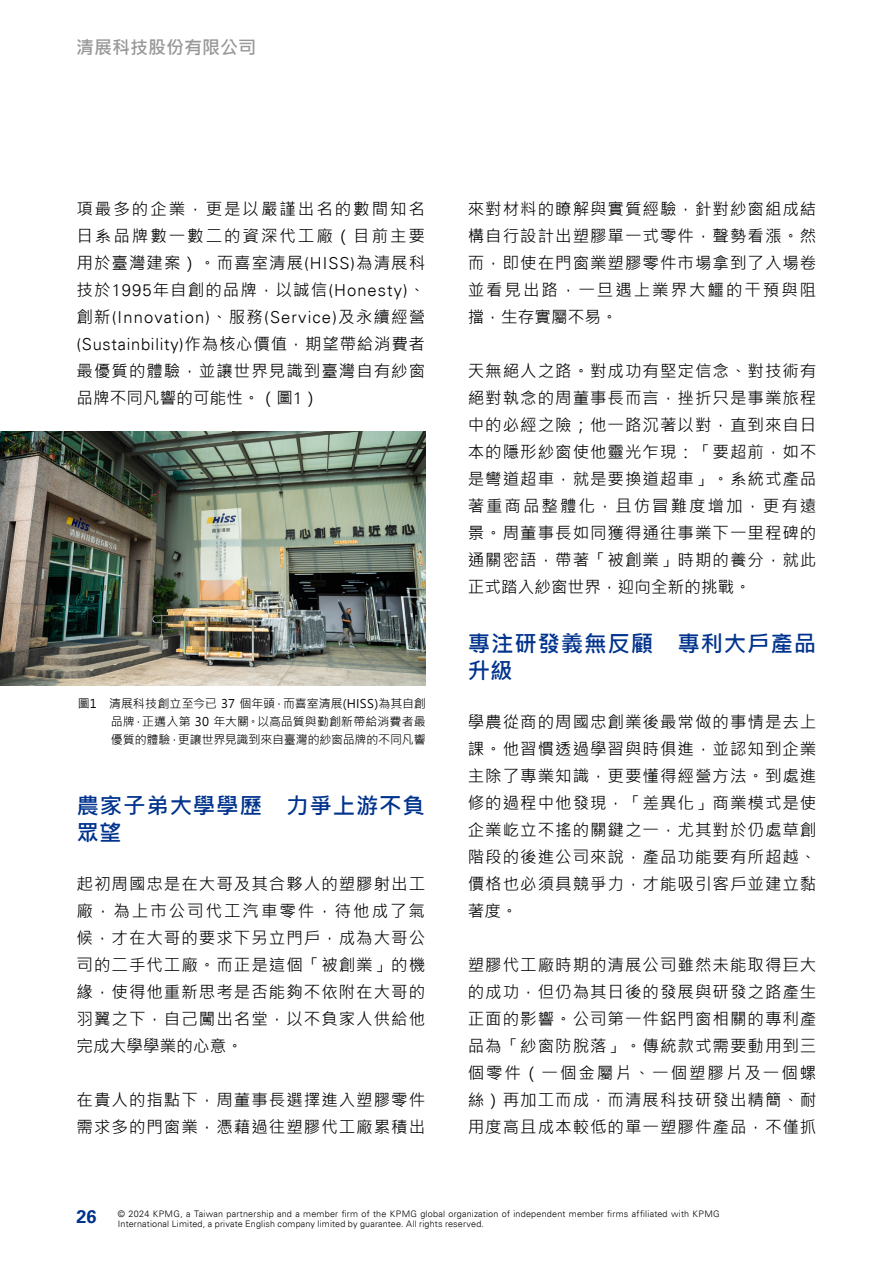
<style>
.page{position:relative;width:893px;height:1263px;background:#fff}
.page>*{position:absolute;margin:0;border:0;box-sizing:border-box;transform-origin:0 0}
.t1{font:700 22.5px/27px "Microsoft Jheng Hei";letter-spacing:.035em;color:#00338d}
.t2{font:700 18px "Microsoft Jheng Hei";color:#989898}
.t3{font:16.5px/27px "Microsoft Jheng Hei";letter-spacing:.06em;color:#000;text-align:justify}
.t4{font:300 16.5px/27px "Univers";letter-spacing:.07em;color:#000}
.t5{font:12px/18px "Microsoft Jheng Hei";letter-spacing:-.005em;color:#000;text-align:justify}
.t6{font:300 9px/10.5px "Univers";letter-spacing:.02em;color:#000}
.s1{font-family:"Univers";font-weight:300}
.s2{font-family:"Microsoft Jheng Hei";font-weight:400}
.s3{font-weight:700;font-size:18px;color:#00338d}
</style>
<div class="page">
<img style="left:0;top:432px;width:425px;height:253px">
<p class="t2" style="left:76px;top:36px;width:181px">清展科技股份有限公司</p>
<p class="t3" style="left:77px;top:195px;width:350px">項最多的企業，更是以嚴謹出名的數間知名日系品牌數一數二的資深代工廠（目前主要用於臺灣建案）。而喜室清展<span class="s1">(HISS)</span>為清展科技於<span class="s1">1995</span>年自創的品牌，以誠信<span class="s1">(Honesty)</span>、</p>
<p class="t4" style="left:77px;top:303px;width:350px"><span class="s2">創新</span>(Innovation)<span class="s2">、服務</span>(Service)<span class="s2">及永續經營</span>(Sustainbility)<span class="s2">作為核心價值，期望帶給消費者</span></p>
<p class="t3" style="left:77px;top:357px;width:350px">最優質的體驗，並讓世界見識到臺灣自有紗窗品牌不同凡響的可能性。（圖<span class="s1">1</span>）</p>
<p class="t5" style="left:111px;top:694px;width:317px;text-indent:-33px">圖1 清展科技創立至今已 37 個年頭，而喜室清展(HISS)為其自創品牌，正邁入第 30 年大關。以高品質與勤創新帶給消費者最優質的體驗，更讓世界見識到來自臺灣的紗窗品牌的不同凡響</p>
<h1 class="t1" style="left:77px;top:792px;width:350px">農家子弟大學學歷　力爭上游不負眾望</h1>
<p class="t3" style="left:77px;top:870px;width:350px">起初周國忠是在大哥及其合夥人的塑膠射出工廠，為上市公司代工汽車零件，待他成了氣候，才在大哥的要求下另立門戶，成為大哥公司的二手代工廠。而正是這個「被創業」的機緣，使得他重新思考是否能夠不依附在大哥的羽翼之下，自己闖出名堂，以不負家人供給他完成大學學業的心意。</p>
<p class="t3" style="left:77px;top:1086px;width:350px">在貴人的指點下，周董事長選擇進入塑膠零件需求多的門窗業，憑藉過往塑膠代工廠累積出</p>
<p class="t3" style="left:468px;top:195px;width:350px">來對材料的瞭解與實質經驗，針對紗窗組成結構自行設計出塑膠單一式零件，聲勢看漲。然而，即使在門窗業塑膠零件市場拿到了入場卷並看見出路，一旦遇上業界大鱷的干預與阻擋，生存實屬不易。</p>
<p class="t3" style="left:468px;top:357px;width:350px">天無絕人之路。對成功有堅定信念、對技術有絕對執念的周董事長而言，挫折只是事業旅程中的必經之險；他一路沉著以對，直到來自日本的隱形紗窗使他靈光乍現：「要超前，如不是彎道超車，就是要換道超車」。系統式產品著重商品整體化，且仿冒難度增加，更有遠景。周董事長如同獲得通往事業下一里程碑的通關密語，帶著「被創業」時期的養分，就此正式踏入紗窗世界，迎向全新的挑戰。</p>
<h1 class="t1" style="left:468px;top:630px;width:350px">專注研發義無反顧　專利大戶產品升級</h1>
<p class="t3" style="left:468px;top:708px;width:350px">學農從商的周國忠創業後最常做的事情是去上課。他習慣透過學習與時俱進，並認知到企業主除了專業知識，更要懂得經營方法。到處進修的過程中他發現，「差異化」商業模式是使企業屹立不搖的關鍵之一，尤其對於仍處草創階段的後進公司來說，產品功能要有所超越、價格也必須具競爭力，才能吸引客戶並建立黏著度。</p>
<p class="t3" style="left:468px;top:951px;width:350px">塑膠代工廠時期的清展公司雖然未能取得巨大的成功，但仍為其日後的發展與研發之路產生正面的影響。公司第一件鋁門窗相關的專利產品為「紗窗防脫落」。傳統款式需要動用到三個零件（一個金屬片、一個塑膠片及一個螺絲）再加工而成，而清展科技研發出精簡、耐用度高且成本較低的單一塑膠件產品，不僅抓</p>
<p class="t6" style="left:118px;top:1208px;width:603px;text-indent:-41px"><span class="s3">26</span> © 2024 KPMG, a Taiwan partnership and a member firm of the KPMG global organization of independent member firms affiliated with KPMG<br>International Limited, a private English company limited by guarantee. All rights reserved.</p>
</div>
